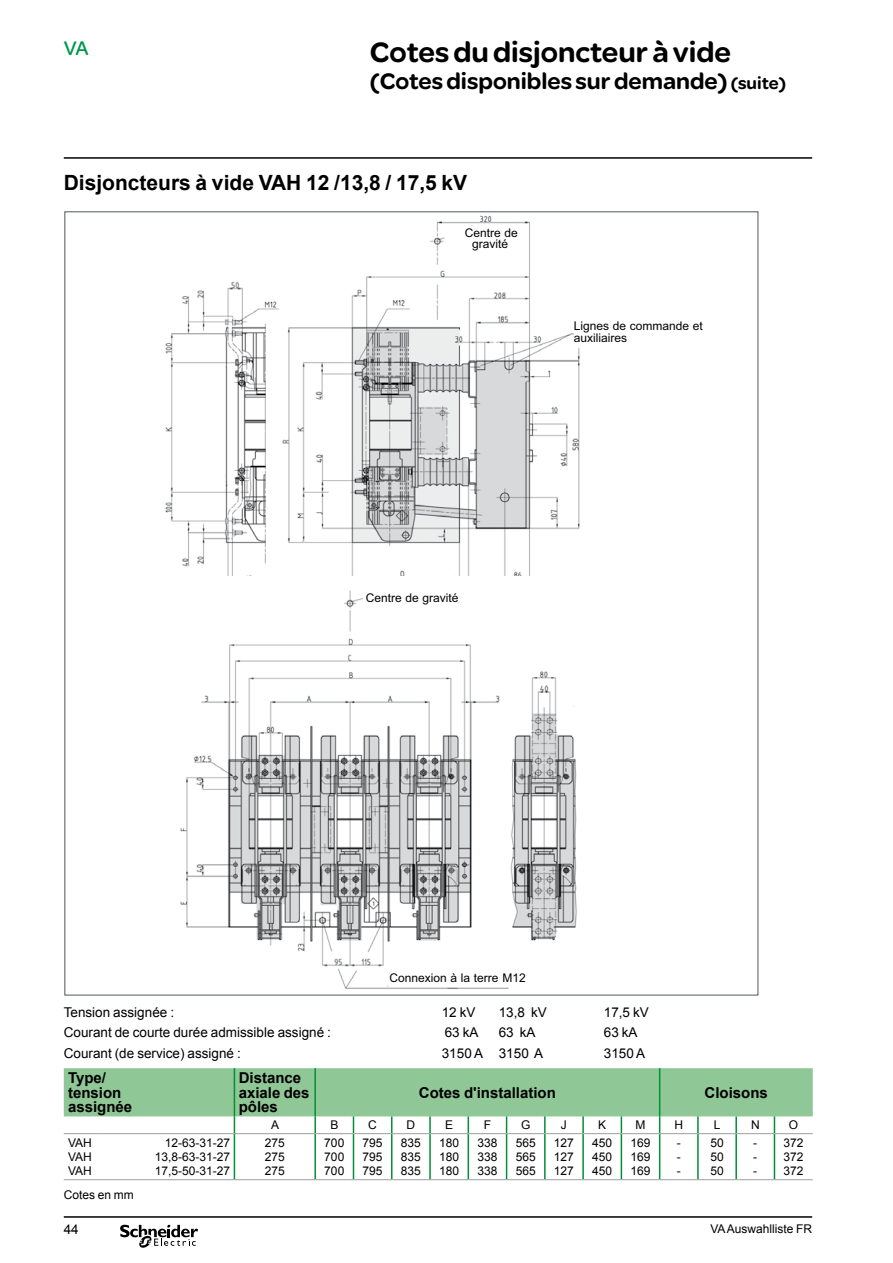
<style>
.page{position:relative;width:893px;height:1263px;background:#fff}
.page>*{position:absolute;margin:0;border:0;box-sizing:border-box;transform-origin:0 0}
.t1{font:900 30px "SE Optimist";color:#000}
.t2{font:900 24px "SE Optimist";color:#000}
.t3{font:700 21px "Arial";color:#000}
.t4{font:21px "SE Optimist";color:#00974d}
.t5{font:700 15px/14.4px "Arial";color:#000}
.t6{font:13.5px "Arial";color:#000}
.t7{font:12px/14.4px "Arial";color:#000;text-align:justify}
.s1{font-size:18px}
</style>
<div class="page">
<svg style="left:120px;top:1225px;width:78px;height:23px"></svg>
<hr style="left:64px;top:157px;width:748px;height:2px;background:#000">
<hr style="left:64px;top:1216px;width:748px;height:2px;background:#000">
<hr style="left:234px;top:1134px;width:1px;height:45px;background:#009037">
<hr style="left:314px;top:1134px;width:2px;height:45px;background:#009037">
<hr style="left:353px;top:1134px;width:1px;height:45px;background:#009037">
<hr style="left:391px;top:1134px;width:1px;height:45px;background:#009037">
<hr style="left:429px;top:1134px;width:2px;height:45px;background:#009037">
<hr style="left:468px;top:1134px;width:1px;height:45px;background:#009037">
<hr style="left:506px;top:1134px;width:1px;height:45px;background:#009037">
<hr style="left:544px;top:1134px;width:2px;height:45px;background:#009037">
<hr style="left:582px;top:1134px;width:2px;height:45px;background:#009037">
<hr style="left:621px;top:1134px;width:1px;height:45px;background:#009037">
<hr style="left:659px;top:1134px;width:1px;height:45px;background:#009037">
<hr style="left:697px;top:1134px;width:2px;height:45px;background:#009037">
<hr style="left:735px;top:1134px;width:2px;height:45px;background:#009037">
<hr style="left:774px;top:1134px;width:1px;height:45px;background:#009037">
<hr style="left:64px;top:1133px;width:35px;height:1px;background:#9c9e9f">
<hr style="left:99px;top:1133px;width:135px;height:1px;background:#9c9e9f">
<hr style="left:234px;top:1133px;width:81px;height:1px;background:#9c9e9f">
<hr style="left:315px;top:1133px;width:38px;height:1px;background:#9c9e9f">
<hr style="left:353px;top:1133px;width:39px;height:1px;background:#9c9e9f">
<hr style="left:392px;top:1133px;width:38px;height:1px;background:#9c9e9f">
<hr style="left:430px;top:1133px;width:38px;height:1px;background:#9c9e9f">
<hr style="left:468px;top:1133px;width:39px;height:1px;background:#9c9e9f">
<hr style="left:507px;top:1133px;width:38px;height:1px;background:#9c9e9f">
<hr style="left:545px;top:1133px;width:38px;height:1px;background:#9c9e9f">
<hr style="left:583px;top:1133px;width:38px;height:1px;background:#9c9e9f">
<hr style="left:621px;top:1133px;width:39px;height:1px;background:#9c9e9f">
<hr style="left:660px;top:1133px;width:38px;height:1px;background:#9c9e9f">
<hr style="left:698px;top:1133px;width:38px;height:1px;background:#9c9e9f">
<hr style="left:736px;top:1133px;width:38px;height:1px;background:#9c9e9f">
<hr style="left:774px;top:1133px;width:39px;height:1px;background:#9c9e9f">
<hr style="left:64px;top:1179px;width:35px;height:1px;background:#9c9e9f">
<hr style="left:99px;top:1179px;width:135px;height:1px;background:#9c9e9f">
<hr style="left:234px;top:1179px;width:81px;height:1px;background:#9c9e9f">
<hr style="left:315px;top:1179px;width:38px;height:1px;background:#9c9e9f">
<hr style="left:353px;top:1179px;width:39px;height:1px;background:#9c9e9f">
<hr style="left:392px;top:1179px;width:38px;height:1px;background:#9c9e9f">
<hr style="left:430px;top:1179px;width:38px;height:1px;background:#9c9e9f">
<hr style="left:468px;top:1179px;width:39px;height:1px;background:#9c9e9f">
<hr style="left:507px;top:1179px;width:38px;height:1px;background:#9c9e9f">
<hr style="left:545px;top:1179px;width:38px;height:1px;background:#9c9e9f">
<hr style="left:583px;top:1179px;width:38px;height:1px;background:#9c9e9f">
<hr style="left:621px;top:1179px;width:39px;height:1px;background:#9c9e9f">
<hr style="left:660px;top:1179px;width:38px;height:1px;background:#9c9e9f">
<hr style="left:698px;top:1179px;width:38px;height:1px;background:#9c9e9f">
<hr style="left:736px;top:1179px;width:38px;height:1px;background:#9c9e9f">
<hr style="left:774px;top:1179px;width:39px;height:1px;background:#9c9e9f">
<svg style="left:64px;top:1068px;width:749px;height:65px"></svg>
<img style="left:165px;top:215px;width:415px;height:361px">
<img style="left:180px;top:590px;width:397px;height:399px">
<h3 class="t4" style="left:64px;top:34px;width:27px">VA</h3>
<h1 class="t1" style="left:370px;top:31px;width:363px">Cotes du disjoncteur à vide</h1>
<h2 class="t2" style="left:370px;top:64px;width:417px">(Cotes disponibles sur demande) <span class="s1">(suite)</span></h2>
<h3 class="t3" style="left:64px;top:168px;width:405px">Disjoncteurs à vide VAH 12 /13,8 / 17,5 kV</h3>
<p class="t7" style="left:465px;top:228px;width:55px;line-height:10.5px;text-align:center">Centre de gravité</p>
<p class="t7" style="left:574px;top:319px;width:131px;line-height:12.6px">Lignes de commande et auxiliaires</p>
<p class="t7" style="left:366px;top:590px;width:94px">Centre de gravité</p>
<p class="t7" style="left:390px;top:971px;width:138px">Connexion à la terre M12</p>
<p class="t6" style="left:64px;top:1003px;width:112px">Tension assignée :</p>
<p class="t6" style="left:442px;top:1003px;width:35px">12 kV</p>
<p class="t6" style="left:499px;top:1003px;width:50px">13,8 kV</p>
<p class="t6" style="left:604px;top:1003px;width:47px">17,5 kV</p>
<p class="t6" style="left:64px;top:1024px;width:269px">Courant de courte durée admissible assigné :</p>
<p class="t6" style="left:445px;top:1024px;width:35px">63 kA</p>
<p class="t6" style="left:499px;top:1024px;width:38px">63 kA</p>
<p class="t6" style="left:604px;top:1024px;width:35px">63 kA</p>
<p class="t6" style="left:64px;top:1044px;width:179px">Courant (de service) assigné :</p>
<p class="t6" style="left:442px;top:1044px;width:103px">3150 A 3150 A</p>
<p class="t6" style="left:604px;top:1044px;width:43px">3150 A</p>
<p class="t5" style="left:68px;top:1071px;width:66px">Type/ tension assignée</p>
<p class="t5" style="left:239px;top:1071px;width:72px">Distance axiale des pôles</p>
<p class="t5" style="left:419px;top:1086px;width:138px">Cotes d'installation</p>
<p class="t5" style="left:704px;top:1086px;width:65px">Cloisons</p>
<p class="t7" style="left:271px;top:1118px;width:10px">A</p>
<p class="t7" style="left:330px;top:1118px;width:10px">B</p>
<p class="t7" style="left:368px;top:1118px;width:10px">C</p>
<p class="t7" style="left:407px;top:1118px;width:10px">D</p>
<p class="t7" style="left:445px;top:1118px;width:10px">E</p>
<p class="t7" style="left:484px;top:1118px;width:9px">F</p>
<p class="t7" style="left:521px;top:1118px;width:11px">G</p>
<p class="t7" style="left:561px;top:1118px;width:7px">J</p>
<p class="t7" style="left:598px;top:1118px;width:10px">K</p>
<p class="t7" style="left:635px;top:1118px;width:11px">M</p>
<p class="t7" style="left:674px;top:1118px;width:10px">H</p>
<p class="t7" style="left:714px;top:1118px;width:8px">L</p>
<p class="t7" style="left:751px;top:1118px;width:10px">N</p>
<p class="t7" style="left:789px;top:1118px;width:11px">O</p>
<p class="t7" style="left:68px;top:1135px;width:25px">VAH VAH VAH</p>
<p class="t7" style="left:155px;top:1135px;width:77px;text-indent:10px">12-63-31-27<br>13,8-63-31-27<br>17,5-50-31-27</p>
<p class="t7" style="left:265px;top:1135px;width:22px">275<br>275<br>275</p>
<p class="t7" style="left:324px;top:1135px;width:22px">700<br>700<br>700</p>
<p class="t7" style="left:363px;top:1135px;width:22px">795<br>795<br>795</p>
<p class="t7" style="left:401px;top:1135px;width:22px">835<br>835<br>835</p>
<p class="t7" style="left:439px;top:1135px;width:22px">180<br>180<br>180</p>
<p class="t7" style="left:477px;top:1135px;width:22px">338<br>338<br>338</p>
<p class="t7" style="left:516px;top:1135px;width:22px">565<br>565<br>565</p>
<p class="t7" style="left:554px;top:1135px;width:22px">127<br>127<br>127</p>
<p class="t7" style="left:592px;top:1135px;width:22px">450<br>450<br>450</p>
<p class="t7" style="left:630px;top:1135px;width:22px">169<br>169<br>169</p>
<p class="t7" style="left:677px;top:1135px;width:5px">- - -</p>
<p class="t7" style="left:710px;top:1135px;width:15px">50<br>50<br>50</p>
<p class="t7" style="left:753px;top:1135px;width:5px">- - -</p>
<p class="t7" style="left:784px;top:1135px;width:22px">372<br>372<br>372</p>
<p class="t7" style="left:64px;top:1187px;width:72px">Cotes en mm</p>
<p class="t6" style="left:64px;top:1221px;width:17px">44</p>
<p class="t7" style="left:710px;top:1222px;width:103px">VA Auswahlliste FR</p>
</div>
